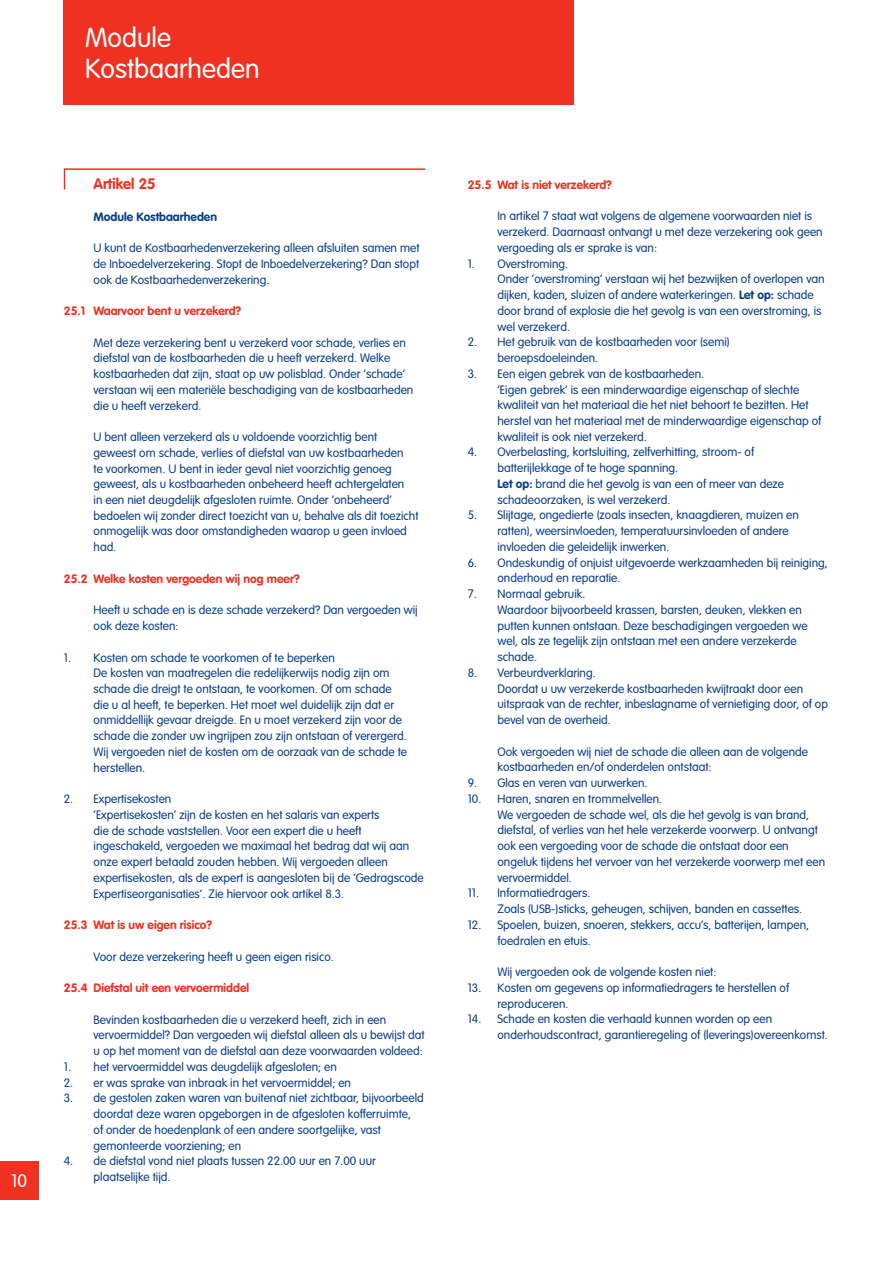
<style>
.page{position:relative;width:893px;height:1263px;background:#fff}
.page>*{position:absolute;margin:0;border:0;box-sizing:border-box;transform-origin:0 0}
.t1{font:300 27px/31.5px "VAG Rounded Std";color:#fff}
.t2{font:300 18px "VAG Rounded Std";color:#fff}
.t3{font:700 15px "VAG Rounded Std";color:#ef3122}
.t4{font:300 12px/15.8px "VAG Rounded Std";color:#083e89}
.t5{font:700 12px "VAG Rounded Std";color:#ef3122}
.t6{font:700 12px "VAG Rounded Std";color:#083e89}
.s1{font-weight:700}
</style>
<div class="page">
<div style="left:0;top:1161px;width:38px;height:38px;background:#ef3122"></div>
<hr style="left:64px;top:168px;width:361px;height:2px;background:#ef3122">
<svg style="left:64px;top:170px;width:1px;height:19px"></svg>
<div style="left:64px;top:0;width:510px;height:104px;background:#ef3122"></div>
<h1 class="t1" style="left:85px;top:22px;width:176px">Module<br>Kostbaarheden</h1>
<h2 class="t2" style="left:11px;top:1170px;width:17px">10</h2>
<p class="t3" style="left:94px;top:175px;width:64px">Artikel 25</p>
<p class="t6" style="left:94px;top:209px;width:125px">Module Kostbaarheden</p>
<p class="t4" style="left:94px;top:240px;width:327px;text-align:justify">U kunt de Kostbaarhedenverzekering alleen afsluiten samen met de Inboedelverzekering. Stopt de Inboedelverzekering? Dan stopt ook de Kostbaarhedenverzekering.</p>
<p class="t5" style="left:64px;top:304px;width:179px">25.1 Waarvoor bent u verzekerd?</p>
<p class="t4" style="left:94px;top:335px;width:321px">Met deze verzekering bent u verzekerd voor schade, verlies en diefstal van de kostbaarheden die u heeft verzekerd. Welke kostbaarheden dat zijn, staat op uw polisblad. Onder ‘schade’ verstaan wij een materiële beschadiging van de kostbaarheden die u heeft verzekerd.</p>
<p class="t4" style="left:94px;top:429px;width:326px">U bent alleen verzekerd als u voldoende voorzichtig bent geweest om schade, verlies of diefstal van uw kostbaarheden<br>te voorkomen. U bent in ieder geval niet voorzichtig genoeg geweest, als u kostbaarheden onbeheerd heeft achtergelaten<br>in een niet deugdelijk afgesloten ruimte. Onder ‘onbeheerd’ bedoelen wij zonder direct toezicht van u, behalve als dit toezicht onmogelijk was door omstandigheden waarop u geen invloed had.</p>
<p class="t5" style="left:64px;top:571px;width:238px">25.2 Welke kosten vergoeden wij nog meer?</p>
<p class="t4" style="left:94px;top:603px;width:326px">Heeft u schade en is deze schade verzekerd? Dan vergoeden wij ook deze kosten:</p>
<p class="t4" style="left:94px;top:650px;width:315px;text-indent:-30px">1. Kosten om schade te voorkomen of te beperken<br>De kosten van maatregelen die redelijkerwijs nodig zijn om schade die dreigt te ontstaan, te voorkomen. Of om schade die u al heeft, te beperken. Het moet wel duidelijk zijn dat er onmiddellijk gevaar dreigde. En u moet verzekerd zijn voor de schade die zonder uw ingrijpen zou zijn ontstaan of verergerd.<br>Wij vergoeden niet de kosten om de oorzaak van de schade te herstellen.</p>
<p class="t4" style="left:94px;top:791px;width:332px;text-indent:-30px">2. Expertisekosten<br>‘Expertisekosten’ zijn de kosten en het salaris van experts<br>die de schade vaststellen. Voor een expert die u heeft ingeschakeld, vergoeden we maximaal het bedrag dat wij aan onze expert betaald zouden hebben. Wij vergoeden alleen expertisekosten, als de expert is aangesloten bij de ‘Gedragscode Expertiseorganisaties’. Zie hiervoor ook artikel 8.3.</p>
<p class="t5" style="left:64px;top:918px;width:150px">25.3 Wat is uw eigen risico?</p>
<p class="t4" style="left:94px;top:949px;width:242px">Voor deze verzekering heeft u geen eigen risico.</p>
<p class="t5" style="left:64px;top:981px;width:187px">25.4 Diefstal uit een vervoermiddel</p>
<p class="t4" style="left:94px;top:1012px;width:333px">Bevinden kostbaarheden die u verzekerd heeft, zich in een vervoermiddel? Dan vergoeden wij diefstal alleen als u bewijst dat u op het moment van de diefstal aan deze voorwaarden voldeed:</p>
<p class="t4" style="left:64px;top:1059px;width:275px">1. het vervoermiddel was deugdelijk afgesloten; en</p>
<p class="t4" style="left:64px;top:1075px;width:289px">2. er was sprake van inbraak in het vervoermiddel; en</p>
<p class="t4" style="left:94px;top:1091px;width:332px;text-indent:-30px">3. de gestolen zaken waren van buitenaf niet zichtbaar, bijvoorbeeld doordat deze waren opgeborgen in de afgesloten kofferruimte,<br>of onder de hoedenplank of een andere soortgelijke, vast gemonteerde voorziening; en</p>
<p class="t4" style="left:94px;top:1154px;width:284px;text-indent:-30px">4. de diefstal vond niet plaats tussen 22.00 uur en 7.00 uur plaatselijke tijd.</p>
<p class="t5" style="left:468px;top:178px;width:146px">25.5 Wat is niet verzekerd?</p>
<p class="t4" style="left:497px;top:209px;width:327px">In artikel 7 staat wat volgens de algemene voorwaarden niet is verzekerd. Daarnaast ontvangt u met deze verzekering ook geen vergoeding als er sprake is van:</p>
<p class="t4" style="left:497px;top:256px;width:329px;text-indent:-30px">1. Overstroming.<br>Onder ‘overstroming’ verstaan wij het bezwijken of overlopen van dijken, kaden, sluizen of andere waterkeringen. <span class="s1">Let op:</span> schade door brand of explosie die het gevolg is van een overstroming, is wel verzekerd.</p>
<p class="t4" style="left:497px;top:335px;width:234px;text-indent:-30px">2. Het gebruik van de kostbaarheden voor (semi) beroepsdoeleinden.</p>
<p class="t4" style="left:497px;top:366px;width:325px;text-indent:-30px">3. Een eigen gebrek van de kostbaarheden.<br>‘Eigen gebrek’ is een minderwaardige eigenschap of slechte kwaliteit van het materiaal die het niet behoort te bezitten. Het herstel van het materiaal met de minderwaardige eigenschap of kwaliteit is ook niet verzekerd.</p>
<p class="t4" style="left:497px;top:445px;width:288px;text-indent:-30px">4. Overbelasting, kortsluiting, zelfverhitting, stroom- of batterijlekkage of te hoge spanning.<br><span class="s1">Let op:</span> brand die het gevolg is van een of meer van deze schadeoorzaken, is wel verzekerd.</p>
<p class="t4" style="left:497px;top:508px;width:303px;text-indent:-30px">5. Slijtage, ongedierte (zoals insecten, knaagdieren, muizen en ratten), weersinvloeden, temperatuursinvloeden of andere invloeden die geleidelijk inwerken.</p>
<p class="t4" style="left:497px;top:555px;width:332px;text-indent:-30px">6. Ondeskundig of onjuist uitgevoerde werkzaamheden bij reiniging, onderhoud en reparatie.</p>
<p class="t4" style="left:497px;top:586px;width:312px;text-indent:-30px">7. Normaal gebruik.<br>Waardoor bijvoorbeeld krassen, barsten, deuken, vlekken en putten kunnen ontstaan. Deze beschadigingen vergoeden we wel, als ze tegelijk zijn ontstaan met een andere verzekerde schade.</p>
<p class="t4" style="left:497px;top:665px;width:332px;text-indent:-30px">8. Verbeurdverklaring.<br>Doordat u uw verzekerde kostbaarheden kwijtraakt door een uitspraak van de rechter, inbeslagname of vernietiging door, of op bevel van de overheid.</p>
<p class="t4" style="left:497px;top:744px;width:312px">Ook vergoeden wij niet de schade die alleen aan de volgende kostbaarheden en/of onderdelen ontstaat:</p>
<p class="t4" style="left:468px;top:775px;width:181px">9. Glas en veren van uurwerken.</p>
<p class="t4" style="left:497px;top:791px;width:329px;text-indent:-30px">10. Haren, snaren en trommelvellen.<br>We vergoeden de schade wel, als die het gevolg is van brand, diefstal, of verlies van het hele verzekerde voorwerp. U ontvangt ook een vergoeding voor de schade die ontstaat door een ongeluk tijdens het vervoer van het verzekerde voorwerp met een vervoermiddel.</p>
<p class="t4" style="left:497px;top:886px;width:306px;text-indent:-30px">11. Informatiedragers.<br>Zoals (USB-)sticks, geheugen, schijven, banden en cassettes.</p>
<p class="t4" style="left:497px;top:917px;width:313px;text-indent:-30px">12. Spoelen, buizen, snoeren, stekkers, accu’s, batterijen, lampen, foedralen en etuis.</p>
<p class="t4" style="left:497px;top:964px;width:220px">Wij vergoeden ook de volgende kosten niet:</p>
<p class="t4" style="left:497px;top:980px;width:293px;text-indent:-30px">13. Kosten om gegevens op informatiedragers te herstellen of reproduceren.</p>
<p class="t4" style="left:497px;top:1012px;width:332px;text-indent:-30px">14. Schade en kosten die verhaald kunnen worden op een onderhoudscontract, garantieregeling of (leverings)overeenkomst.</p>
</div>
